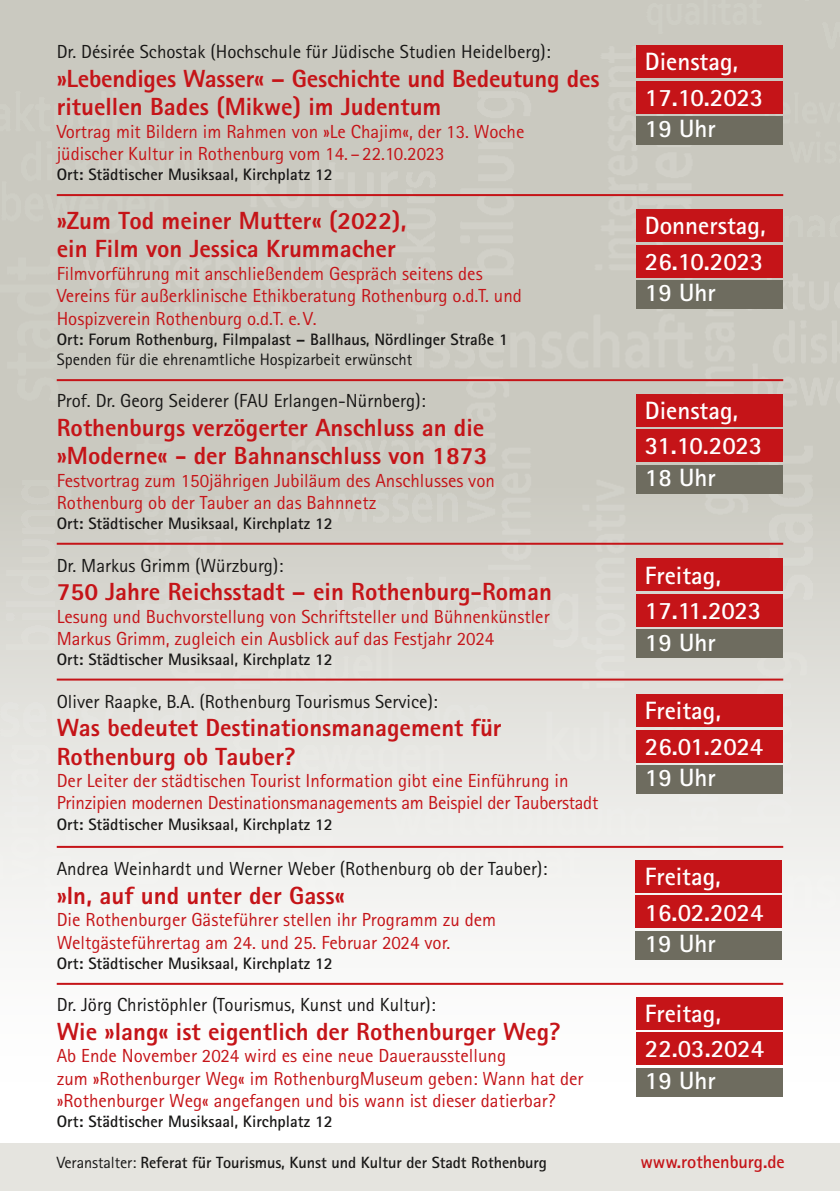
<style>
.page{position:relative;width:840px;height:1191px;background:#fff}
.page>*{position:absolute;margin:0;border:0;box-sizing:border-box;transform-origin:0 0}
.t1{font:700 25px/35.2px "Rotis Sans Serif Pro";color:#fff}
.t2{font:800 24.8px/28.4px "Rotis Sans Serif Pro";color:#c51418}
.t3{font:19px/22.4px "Rotis Sans Serif Pro";color:#c51418}
.t4{font:19px "Rotis Sans Serif Pro";color:#181716}
.t5{font:700 18.4px "Rotis Sans Serif Pro";letter-spacing:-.005em;color:#c51418}
.t6{font:700 16.6px "Rotis Sans Serif Pro";color:#181716}
.t7{font:16.6px "Rotis Sans Serif Pro";color:#181716}
.t8{font:700 16.2px "Rotis Sans Serif Pro";letter-spacing:-.005em;color:#181716}
.s1{font-weight:400}
</style>
<div class="page">
<div style="left:0;top:1143px;width:839px;height:48px;background:#e5e4df"></div>
<div style="left:287px;top:0;width:552px;height:454px;background:#cac9c0"></div>
<img style="left:0;top:424px;width:562px;height:561px">
<div style="left:0;top:0;width:287px;height:549px;background:#cac9c0"></div>
<img style="left:359px;top:454px;width:480px;height:627px">
<div style="left:549px;top:0;width:290px;height:236px;background:#cac9c0"></div>
<div style="left:635px;top:46px;width:147px;height:32px;background:#c51418"></div>
<div style="left:635px;top:81px;width:147px;height:32px;background:#c51418"></div>
<div style="left:635px;top:116px;width:147px;height:29px;background:#6e6c5f"></div>
<div style="left:635px;top:210px;width:147px;height:32px;background:#c51418"></div>
<div style="left:635px;top:245px;width:147px;height:32px;background:#c51418"></div>
<div style="left:635px;top:280px;width:147px;height:29px;background:#6e6c5f"></div>
<div style="left:635px;top:394px;width:147px;height:32px;background:#c51418"></div>
<div style="left:635px;top:429px;width:147px;height:32px;background:#c51418"></div>
<div style="left:635px;top:465px;width:147px;height:28px;background:#6e6c5f"></div>
<div style="left:635px;top:559px;width:147px;height:32px;background:#c51418"></div>
<div style="left:635px;top:594px;width:147px;height:32px;background:#c51418"></div>
<div style="left:635px;top:629px;width:147px;height:29px;background:#6e6c5f"></div>
<div style="left:635px;top:695px;width:147px;height:32px;background:#c51418"></div>
<div style="left:635px;top:730px;width:147px;height:32px;background:#c51418"></div>
<div style="left:635px;top:765px;width:147px;height:29px;background:#6e6c5f"></div>
<div style="left:635px;top:860px;width:146px;height:32px;background:#c51418"></div>
<div style="left:635px;top:896px;width:146px;height:32px;background:#c51418"></div>
<div style="left:635px;top:931px;width:146px;height:28px;background:#6e6c5f"></div>
<div style="left:635px;top:997px;width:147px;height:32px;background:#c51418"></div>
<div style="left:635px;top:1032px;width:147px;height:32px;background:#c51418"></div>
<div style="left:635px;top:1068px;width:147px;height:28px;background:#6e6c5f"></div>
<hr style="left:57px;top:194px;width:725px;height:2px;background:#c51418">
<hr style="left:57px;top:379px;width:725px;height:2px;background:#c51418">
<hr style="left:57px;top:543px;width:725px;height:2px;background:#c51418">
<hr style="left:57px;top:678px;width:725px;height:2px;background:#c51418">
<hr style="left:57px;top:846px;width:725px;height:2px;background:#c51418">
<hr style="left:57px;top:982px;width:725px;height:2px;background:#c51418">
<p class="t4" style="left:57px;top:41px;width:495px">Dr. Désirée Schostak (Hochschule für Jüdische Studien Heidelberg):</p>
<h2 class="t2" style="left:57px;top:64px;width:544px">»Lebendiges Wasser« – Geschichte und Bedeutung des rituellen Bades (Mikwe) im Judentum</h2>
<p class="t3" style="left:57px;top:120px;width:469px">Vortrag mit Bildern im Rahmen von »Le Chajim«, der 13. Woche jüdischer Kultur in Rothenburg vom 14. – 22.10.2023</p>
<p class="t6" style="left:57px;top:164px;width:277px">Ort: Städtischer Musiksaal, Kirchplatz 12</p>
<h2 class="t2" style="left:57px;top:206px;width:351px">»Zum Tod meiner Mutter« (2022), ein Film von Jessica Krummacher</h2>
<p class="t3" style="left:57px;top:262px;width:466px">Filmvorführung mit anschließendem Gespräch seitens des<br>Vereins für außerklinische Ethikberatung Rothenburg o.d.T. und<br>Hospizverein Rothenburg o.d.T. e.V.</p>
<p class="t6" style="left:57px;top:328px;width:452px">Ort: Forum Rothenburg, Filmpalast – Ballhaus, Nördlinger Straße 1</p>
<p class="t7" style="left:57px;top:349px;width:357px">Spenden für die ehrenamtliche Hospizarbeit erwünscht</p>
<p class="t4" style="left:57px;top:390px;width:370px">Prof. Dr. Georg Seiderer (FAU Erlangen-Nürnberg):</p>
<h2 class="t2" style="left:57px;top:413px;width:432px">Rothenburgs verzögerter Anschluss an die »Moderne« - der Bahnanschluss von 1873</h2>
<p class="t3" style="left:57px;top:469px;width:439px">Festvortrag zum 150jährigen Jubiläum des Anschlusses von<br>Rothenburg ob der Tauber an das Bahnnetz</p>
<p class="t6" style="left:57px;top:513px;width:277px">Ort: Städtischer Musiksaal, Kirchplatz 12</p>
<p class="t4" style="left:57px;top:554px;width:228px">Dr. Markus Grimm (Würzburg):</p>
<h2 class="t2" style="left:57px;top:577px;width:496px">750 Jahre Reichsstadt – ein Rothenburg-Roman</h2>
<p class="t3" style="left:57px;top:605px;width:494px">Lesung und Buchvorstellung von Schriftsteller und Bühnenkünstler<br>Markus Grimm, zugleich ein Ausblick auf das Festjahr 2024</p>
<p class="t6" style="left:57px;top:649px;width:277px">Ort: Städtischer Musiksaal, Kirchplatz 12</p>
<p class="t4" style="left:57px;top:690px;width:382px">Oliver Raapke, B.A. (Rothenburg Tourismus Service):</p>
<h2 class="t2" style="left:57px;top:713px;width:446px">Was bedeutet Destinationsmanagement für<br>Rothenburg ob Tauber?</h2>
<p class="t3" style="left:57px;top:769px;width:543px">Der Leiter der städtischen Tourist Information gibt eine Einführung in<br>Prinzipien modernen Destinationsmanagements am Beispiel der Tauberstadt</p>
<p class="t6" style="left:57px;top:813px;width:277px">Ort: Städtischer Musiksaal, Kirchplatz 12</p>
<p class="t4" style="left:57px;top:858px;width:492px">Andrea Weinhardt und Werner Weber (Rothenburg ob der Tauber):</p>
<h2 class="t2" style="left:57px;top:881px;width:289px">»In, auf und unter der Gass«</h2>
<p class="t3" style="left:57px;top:909px;width:441px">Die Rothenburger Gästeführer stellen ihr Programm zu dem<br>Weltgästeführertag am 24. und 25. Februar 2024 vor.</p>
<p class="t6" style="left:57px;top:952px;width:277px">Ort: Städtischer Musiksaal, Kirchplatz 12</p>
<p class="t4" style="left:57px;top:993px;width:380px">Dr. Jörg Christöphler (Tourismus, Kunst und Kultur):</p>
<h2 class="t2" style="left:57px;top:1017px;width:505px">Wie »lang« ist eigentlich der Rothenburger Weg?</h2>
<p class="t3" style="left:57px;top:1044px;width:528px">Ab Ende November 2024 wird es eine neue Dauerausstellung<br>zum »Rothenburger Weg« im RothenburgMuseum geben: Wann hat der »Rothenburger Weg« angefangen und bis wann ist dieser datierbar?</p>
<p class="t6" style="left:57px;top:1111px;width:277px">Ort: Städtischer Musiksaal, Kirchplatz 12</p>
<h1 class="t1" style="left:644px;top:44px;width:120px">Dienstag,<br>17.10.2023</h1>
<h1 class="t1" style="left:644px;top:111px;width:72px">19 Uhr</h1>
<h1 class="t1" style="left:644px;top:208px;width:122px">Donnerstag,<br>26.10.2023</h1>
<h1 class="t1" style="left:644px;top:275px;width:72px">19 Uhr</h1>
<h1 class="t1" style="left:644px;top:392px;width:119px">Dienstag,<br>31.10.2023</h1>
<h1 class="t1" style="left:644px;top:459px;width:72px">18 Uhr</h1>
<h1 class="t1" style="left:644px;top:557px;width:118px">Freitag,<br>17.11.2023</h1>
<h1 class="t1" style="left:644px;top:624px;width:72px">19 Uhr</h1>
<h1 class="t1" style="left:644px;top:693px;width:120px">Freitag,<br>26.01.2024</h1>
<h1 class="t1" style="left:644px;top:760px;width:72px">19 Uhr</h1>
<h1 class="t1" style="left:644px;top:859px;width:120px">Freitag,<br>16.02.2024</h1>
<h1 class="t1" style="left:644px;top:926px;width:72px">19 Uhr</h1>
<h1 class="t1" style="left:644px;top:995px;width:121px">Freitag,<br>22.03.2024</h1>
<h1 class="t1" style="left:644px;top:1062px;width:72px">19 Uhr</h1>
<p class="t8" style="left:57px;top:1152px;width:491px"><span class="s1">Veranstalter:</span> Referat für Tourismus, Kunst und Kultur der Stadt Rothenburg</p>
<p class="t5" style="left:640px;top:1150px;width:146px">www.rothenburg.de</p>
</div>
